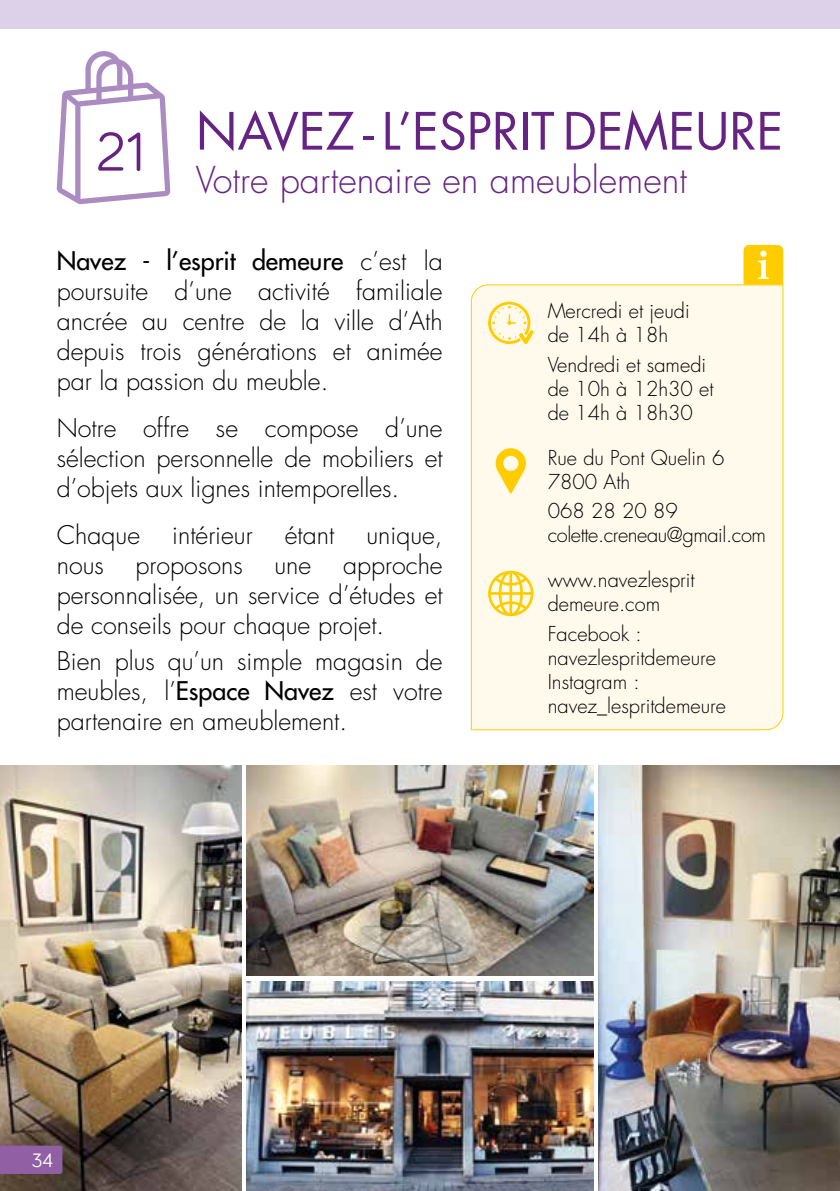
<style>
.page{position:relative;width:840px;height:1191px;background:#fff}
.page>*{position:absolute;margin:0;border:0;box-sizing:border-box;transform-origin:0 0}
.t1{font:56px "Bariol";color:#662383}
.t2{font:50px "Futura Std";color:#662383}
.t3{font:300 36px "Futura Std";color:#662383}
.t4{font:300 25px/30px "Futura Std";color:#000;text-align:justify}
.t5{font:300 20px/24px "Futura Std";color:#000}
.t6{font:300 20px/24px "Futura Std";letter-spacing:-.02em;color:#000}
.t7{font:20px "Bariol";color:#fff}
.s1{font-weight:500}
</style>
<div class="page">
<img style="left:0;top:765px;width:241px;height:426px">
<img style="left:247px;top:981px;width:345px;height:210px">
<img style="left:247px;top:765px;width:345px;height:210px">
<div style="left:470px;top:284px;width:313px;height:446px;background:#fffaec"></div>
<svg style="left:488px;top:302px;width:45px;height:42px"></svg>
<svg style="left:495px;top:448px;width:30px;height:45px"></svg>
<svg style="left:488px;top:571px;width:45px;height:45px"></svg>
<svg style="left:743px;top:245px;width:39px;height:40px"></svg>
<svg style="left:57px;top:51px;width:113px;height:153px"></svg>
<div style="left:0;top:0;width:839px;height:28px;background:#ddd1e9"></div>
<div style="left:0;top:1145px;width:62px;height:29px;background:#905fa4"></div>
<img style="left:598px;top:765px;width:241px;height:426px">
<h1 class="t1" style="left:96px;top:114px;width:51px">21</h1>
<h2 class="t2" style="left:196px;top:99px;width:588px">NAVEZ - L’ESPRIT DEMEURE</h2>
<h3 class="t3" style="left:196px;top:158px;width:492px">Votre partenaire en ameublement</h3>
<p class="t4" style="left:57px;top:247px;width:387px"><span class="s1">Navez - l’esprit demeure</span> c’est la poursuite d’une activité familiale ancrée au centre de la ville d’Ath depuis trois générations et animée par la passion du meuble.</p>
<p class="t4" style="left:57px;top:414px;width:387px">Notre offre se compose d’une sélection personnelle de mobiliers et d’objets aux lignes intemporelles.</p>
<p class="t4" style="left:57px;top:521px;width:85px">Chaque</p>
<p class="t4" style="left:172px;top:521px;width:82px">intérieur</p>
<p class="t4" style="left:284px;top:521px;width:51px">étant</p>
<p class="t4" style="left:366px;top:521px;width:78px">unique,</p>
<p class="t4" style="left:57px;top:551px;width:49px">nous</p>
<p class="t4" style="left:135px;top:551px;width:108px">proposons</p>
<p class="t4" style="left:274px;top:551px;width:38px">une</p>
<p class="t4" style="left:57px;top:551px;width:387px;text-indent:286px">approche personnalisée, un service d’études et de conseils pour chaque projet.</p>
<p class="t4" style="left:57px;top:646px;width:387px">Bien plus qu’un simple magasin de meubles, l’<span class="s1">Espace Navez</span> est votre partenaire en ameublement.</p>
<p class="t5" style="left:547px;top:299px;width:143px">Mercredi et jeudi de 14h à 18h</p>
<p class="t5" style="left:547px;top:353px;width:167px">Vendredi et samedi de 10h à 12h30 et de 14h à 18h30</p>
<p class="t5" style="left:547px;top:446px;width:178px">Rue du Pont Quelin 6<br>7800 Ath</p>
<p class="t6" style="left:547px;top:500px;width:220px">068 28 20 89 colette.creneau@gmail.com</p>
<p class="t5" style="left:547px;top:568px;width:148px">www.navezlesprit demeure.com</p>
<p class="t5" style="left:547px;top:622px;width:180px">Facebook : navezlespritdemeure<br>Instagram : navez_lespritdemeure</p>
<p class="t7" style="left:32px;top:1146px;width:23px">34</p>
</div>
